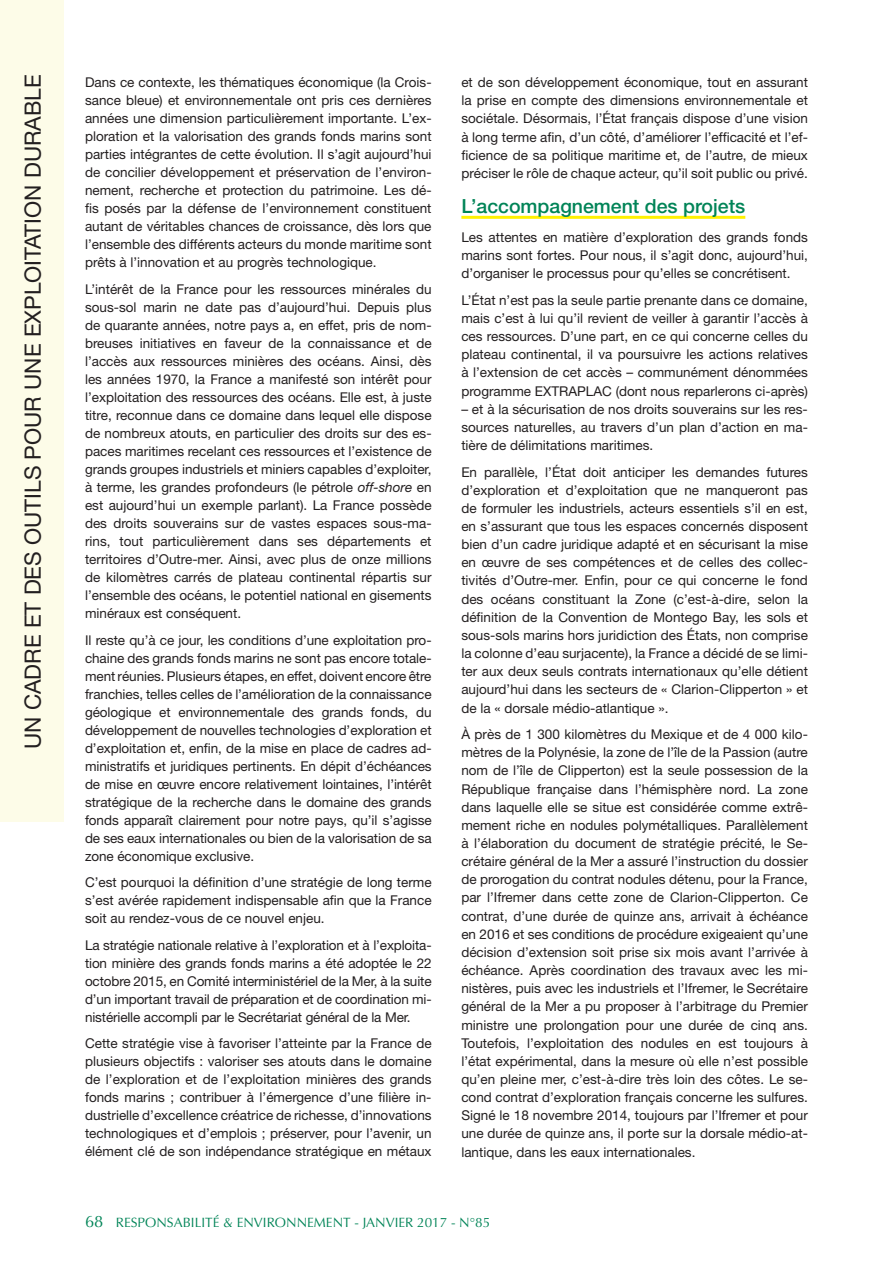
<style>
.page{position:relative;width:893px;height:1263px;background:#fff}
.page>*{position:absolute;margin:0;border:0;box-sizing:border-box;transform-origin:0 0}
.t1{font:22.5px "Helvetica Neue";color:#231f20}
.t2{font:500 19.5px "Helvetica Neue";color:#008457}
.t3{font:13.5px/18px "Helvetica Neue";color:#231f20;text-align:justify}
.t4{font:13.5px "Optima";color:#008457}
.s1{font-style:italic}
.s2{font-size:16.5px}
</style>
<div class="page">
<hr style="left:461px;top:216px;width:284px;height:3px;background:#fff101">
<div style="left:0;top:0;width:64px;height:821px;background:#fdfce8"></div>
<h1 class="t1" style="left:19px;top:749px;width:676px;rotate:-90deg">UN CADRE ET DES OUTILS POUR UNE EXPLOITATION DURABLE</h1>
<p class="t3" style="left:85px;top:73px;width:348px">Dans ce contexte, les thématiques économique (la Crois&shy;sance bleue) et environnementale ont pris ces dernières années une dimension particulièrement importante. L’ex&shy;ploration et la valorisation des grands fonds marins sont parties intégrantes de cette évolution. Il s’agit aujourd’hui de concilier développement et préservation de l’environ&shy;nement, recherche et protection du patrimoine. Les dé&shy;fis posés par la défense de l’environnement constituent autant de véritables chances de croissance, dès lors que l’ensemble des différents acteurs du monde maritime sont prêts à l’innovation et au progrès technologique.</p>
<p class="t3" style="left:85px;top:280px;width:348px">L’intérêt de la France pour les ressources minérales du sous-sol marin ne date pas d’aujourd’hui. Depuis plus de quarante années, notre pays a, en effet, pris de nom&shy;breuses initiatives en faveur de la connaissance et de l’accès aux ressources minières des océans. Ainsi, dès les années 1970, la France a manifesté son intérêt pour l’exploitation des ressources des océans. Elle est, à juste titre, reconnue dans ce domaine dans lequel elle dispose de nombreux atouts, en particulier des droits sur des es&shy;paces maritimes recelant ces ressources et l’existence de grands groupes industriels et miniers capables d’exploiter, à terme, les grandes profondeurs (le pétrole <span class="s1">off-shore</span> en est aujourd’hui un exemple parlant). La France possède des droits souverains sur de vastes espaces sous-ma&shy;rins, tout particulièrement dans ses départements et territoires d’Outre-mer. Ainsi, avec plus de onze millions de kilomètres carrés de plateau continental répartis sur l’ensemble des océans, le potentiel national en gisements minéraux est conséquent.</p>
<p class="t3" style="left:85px;top:630px;width:348px">Il reste qu’à ce jour, les conditions d’une exploitation pro&shy;chaine des grands fonds marins ne sont pas encore totale&shy;ment réunies. Plusieurs étapes, en effet, doivent encore être franchies, telles celles de l’amélioration de la connaissance géologique et environnementale des grands fonds, du développement de nouvelles technologies d’exploration et d’exploitation et, enfin, de la mise en place de cadres ad&shy;ministratifs et juridiques pertinents. En dépit d’échéances de mise en œuvre encore relativement lointaines, l’intérêt stratégique de la recherche dans le domaine des grands fonds apparaît clairement pour notre pays, qu’il s’agisse de ses eaux internationales ou bien de la valorisation de sa zone économique exclusive.</p>
<p class="t3" style="left:85px;top:873px;width:348px">C’est pourquoi la définition d’une stratégie de long terme s’est avérée rapidement indispensable afin que la France soit au rendez-vous de ce nouvel enjeu.</p>
<p class="t3" style="left:85px;top:936px;width:348px">La stratégie nationale relative à l’exploration et à l’exploita&shy;tion minière des grands fonds marins a été adoptée le 22 octobre 2015, en Comité interministériel de la Mer, à la suite d’un important travail de préparation et de coordination mi&shy;nistérielle accompli par le Secrétariat général de la Mer.</p>
<p class="t3" style="left:85px;top:1034px;width:348px">Cette stratégie vise à favoriser l’atteinte par la France de plusieurs objectifs : valoriser ses atouts dans le domaine de l’exploration et de l’exploitation minières des grands fonds marins ; contribuer à l’émergence d’une filière in&shy;dustrielle d’excellence créatrice de richesse, d’innovations technologiques et d’emplois ; préserver, pour l’avenir, un élément clé de son indépendance stratégique en métaux</p>
<p class="t3" style="left:461px;top:73px;width:348px">et de son développement économique, tout en assurant la prise en compte des dimensions environnementale et sociétale. Désormais, l’État français dispose d’une vision à long terme afin, d’un côté, d’améliorer l’efficacité et l’ef&shy;ficience de sa politique maritime et, de l’autre, de mieux préciser le rôle de chaque acteur, qu’il soit public ou privé.</p>
<h2 class="t2" style="left:461px;top:194px;width:285px">L’accompagnement des projets</h2>
<p class="t3" style="left:461px;top:228px;width:348px">Les attentes en matière d’exploration des grands fonds marins sont fortes. Pour nous, il s’agit donc, aujourd’hui, d’organiser le processus pour qu’elles se concrétisent.</p>
<p class="t3" style="left:461px;top:291px;width:348px">L’État n’est pas la seule partie prenante dans ce domaine, mais c’est à lui qu’il revient de veiller à garantir l’accès à ces ressources. D’une part, en ce qui concerne celles du plateau continental, il va poursuivre les actions relatives à l’extension de cet accès – communément dénommées programme EXTRAPLAC (dont nous reparlerons ci-après)</p>
<p class="t3" style="left:461px;top:400px;width:348px">– et à la sécurisation de nos droits souverains sur les res&shy;sources naturelles, au travers d’un plan d’action en ma&shy;tière de délimitations maritimes.</p>
<p class="t3" style="left:461px;top:462px;width:348px">En parallèle, l’État doit anticiper les demandes futures d’exploration et d’exploitation que ne manqueront pas de formuler les industriels, acteurs essentiels s’il en est, en s’assurant que tous les espaces concernés disposent bien d’un cadre juridique adapté et en sécurisant la mise en œuvre de ses compétences et de celles des collec&shy;tivités d’Outre-mer. Enfin, pour ce qui concerne le fond des océans constituant la Zone (c’est-à-dire, selon la définition de la Convention de Montego Bay, les sols et sous-sols marins hors juridiction des États, non comprise la colonne d’eau surjacente), la France a décidé de se limi&shy;ter aux deux seuls contrats internationaux qu’elle détient aujourd’hui dans les secteurs de « Clarion-Clipperton » et de la « dorsale médio-atlantique ».</p>
<p class="t3" style="left:461px;top:725px;width:348px">À près de 1 300 kilomètres du Mexique et de 4 000 kilo&shy;mètres de la Polynésie, la zone de l’île de la Passion (autre nom de l’île de Clipperton) est la seule possession de la République française dans l’hémisphère nord. La zone dans laquelle elle se situe est considérée comme extrê&shy;mement riche en nodules polymétalliques. Parallèlement à l’élaboration du document de stratégie précité, le Se&shy;crétaire général de la Mer a assuré l’instruction du dossier de prorogation du contrat nodules détenu, pour la France, par l’Ifremer dans cette zone de Clarion-Clipperton. Ce contrat, d’une durée de quinze ans, arrivait à échéance en 2016 et ses conditions de procédure exigeaient qu’une décision d’extension soit prise six mois avant l’arrivée à échéance. Après coordination des travaux avec les mi&shy;nistères, puis avec les industriels et l’Ifremer, le Secrétaire général de la Mer a pu proposer à l’arbitrage du Premier ministre une prolongation pour une durée de cinq ans.<br>Toutefois, l’exploitation des nodules en est toujours à l’état expérimental, dans la mesure où elle n’est possible qu’en pleine mer, c’est-à-dire très loin des côtes. Le se&shy;cond contrat d’exploration français concerne les sulfures.<br>Signé le 18 novembre 2014, toujours par l’Ifremer et pour une durée de quinze ans, il porte sur la dorsale médio-at&shy;lantique, dans les eaux internationales.</p>
<p class="t4" style="left:85px;top:1215px;width:407px"><span class="s2">68</span> RESPONSABILITÉ &amp; ENVIRONNEMENT - JANVIER 2017 - N°85</p>
</div>
